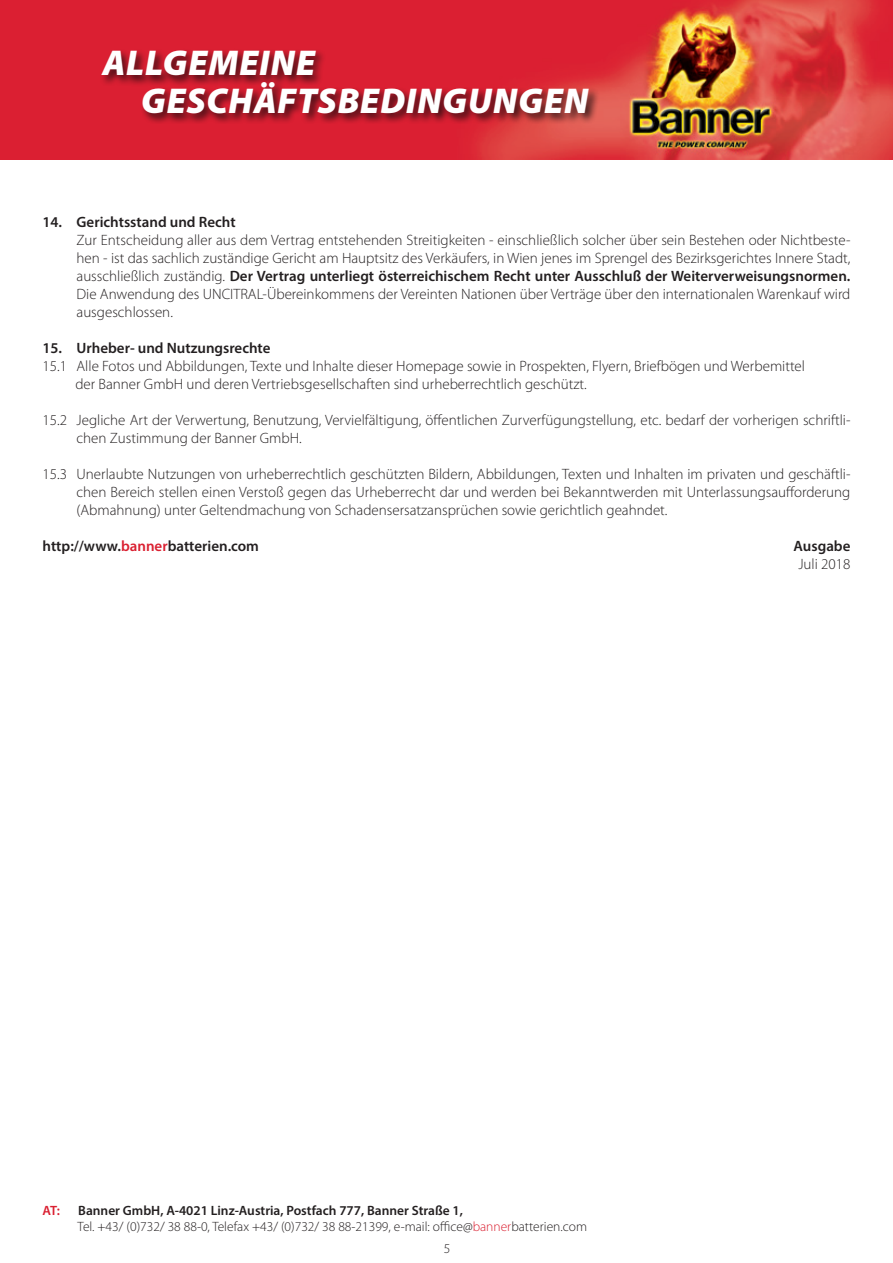
<style>
.page{position:relative;width:893px;height:1263px;background:#fff}
.page>*{position:absolute;margin:0;border:0;box-sizing:border-box;transform-origin:0 0}
.t1{font:italic 900 36px/37.5px "Myriad Pro";letter-spacing:.02em;color:#fff}
.t2{font:300 15px/18px "Myriad Pro";color:#231f20;text-align:justify}
.t3{font:600 15px "Myriad Pro";color:#231f20}
.t4{font:300 13.5px/16.2px "Myriad Pro";color:#231f20}
.t5{font:600 13.5px "Myriad Pro";color:#da2031}
.s1{font-weight:600}
.s2{color:#da2031}
</style>
<div class="page">
<img style="left:0;top:0;width:893px;height:159px">
<div style="left:99px;top:48px;width:501px;height:76px;background:#110a0c;opacity:.75"></div>
<p class="t1" style="left:141px;top:43px;width:449px;text-indent:-39px">ALLGEMEINE<br>GESCHÄFTSBEDINGUNGEN</p>
<p class="t3" style="left:43px;top:212px;width:195px">14. Gerichtsstand und Recht</p>
<p class="t2" style="left:77px;top:231px;width:775px">Zur Entscheidung aller aus dem Vertrag entstehenden Streitigkeiten - einschließlich solcher über sein Bestehen oder Nichtbeste&shy;hen - ist das sachlich zuständige Gericht am Hauptsitz des Verkäufers, in Wien jenes im Sprengel des Bezirksgerichtes Innere Stadt, ausschließlich zuständig. <span class="s1">Der Vertrag unterliegt österreichischem Recht unter Ausschluß der Weiterverweisungsnormen.<br></span>Die Anwendung des UNCITRAL-Übereinkommens der Vereinten Nationen über Verträge über den internationalen Warenkauf wird ausgeschlossen.</p>
<p class="t3" style="left:43px;top:338px;width:229px">15. Urheber- und Nutzungsrechte</p>
<p class="t2" style="left:43px;top:357px;width:764px">15.1 Alle Fotos und Abbildungen, Texte und Inhalte dieser Homepage sowie in Prospekten, Flyern, Briefbögen und Werbemittel</p>
<p class="t2" style="left:75px;top:375px;width:513px">der Banner GmbH und deren Vertriebsgesellschaften sind urheberrechtlich geschützt.</p>
<p class="t2" style="left:77px;top:411px;width:775px;text-indent:-34px">15.2 Jegliche Art der Verwertung, Benutzung, Vervielfältigung, öffentlichen Zurverfügungstellung, etc. bedarf der vorherigen schriftli&shy;chen Zustimmung der Banner GmbH.</p>
<p class="t2" style="left:77px;top:465px;width:775px;text-indent:-34px">15.3 Unerlaubte Nutzungen von urheberrechtlich geschützten Bildern, Abbildungen, Texten und Inhalten im privaten und geschäftli&shy;chen Bereich stellen einen Verstoß gegen das Urheberrecht dar und werden bei Bekanntwerden mit Unterlassungsaufforderung (Abmahnung) unter Geltendmachung von Schadensersatzansprüchen sowie gerichtlich geahndet.</p>
<p class="t3" style="left:43px;top:536px;width:218px">http://www.<span class="s2">banner</span>batterien.com</p>
<p class="t3" style="left:794px;top:536px;width:58px">Ausgabe</p>
<p class="t2" style="left:798px;top:555px;width:54px">Juli 2018</p>
<p class="t5" style="left:43px;top:1201px;width:19px">AT:</p>
<p class="t4" style="left:78px;top:1202px;width:511px"><span class="s1">Banner GmbH, A-4021 Linz-Austria, Postfach 777, Banner Straße 1,<br></span>Tel. +43/ (0)732/ 38 88-0, Telefax +43/ (0)732/ 38 88-21399, e-mail: office@<span class="s2">banner</span>batterien.com</p>
<p class="t4" style="left:444px;top:1240px;width:8px">5</p>
</div>
